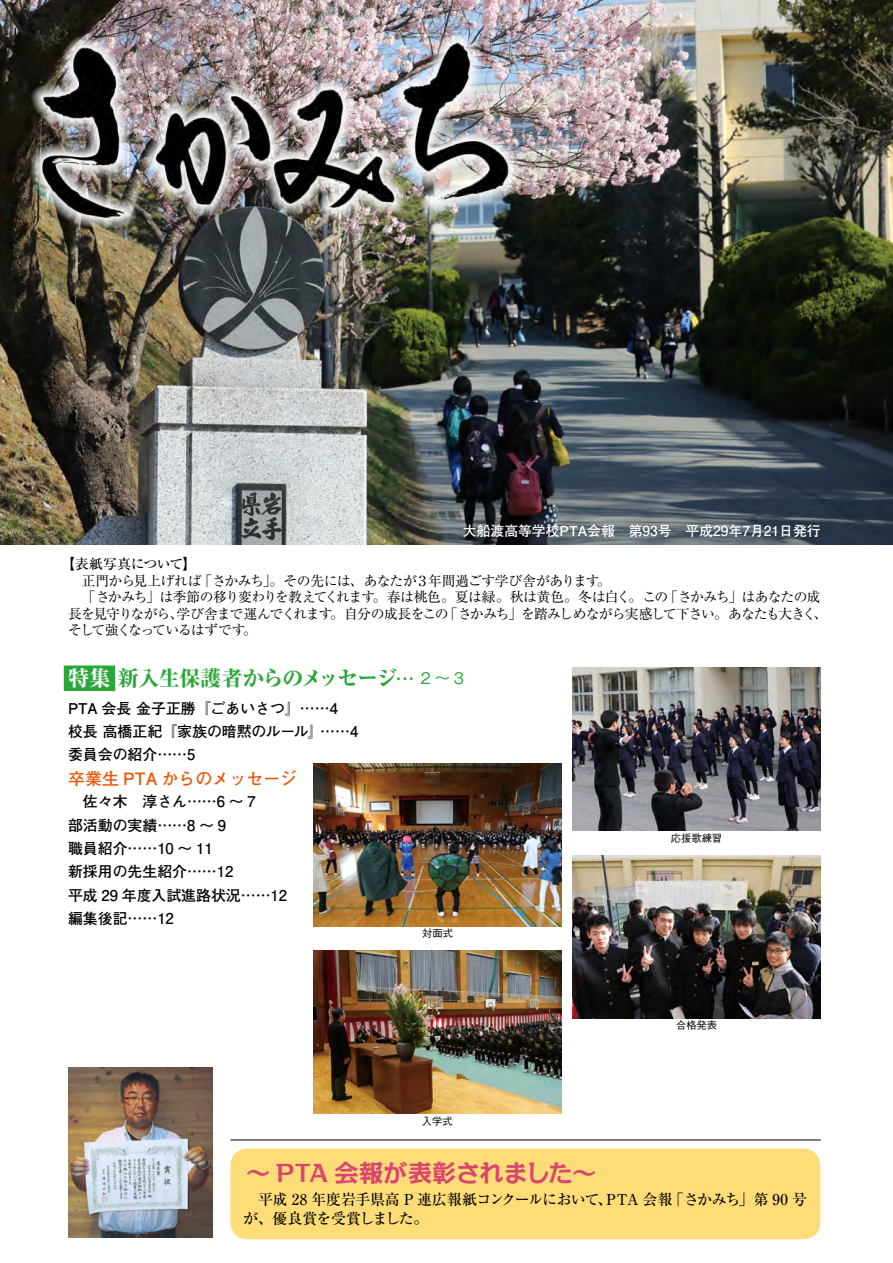
<style>
.page{position:relative;width:893px;height:1263px;background:#fff}
.page>*{position:absolute;margin:0;border:0;box-sizing:border-box;transform-origin:0 0}
.t1{font:700 24px "Kakumin Pro";letter-spacing:-.01em;color:#da456d}
.t2{font:800 21.3px "Ryumin Pro";letter-spacing:-.05em;color:#2aa738}
.t3{font:700 16.95px "Futo Go B101 Pro";color:#ea5504}
.t4{font:500 15px/19.5px "Ryumin Pro";letter-spacing:-.04em;color:#000}
.t5{font:700 14.85px/23.4px "Futo Go B101 Pro";color:#000}
.t6{font:13.8px "Ryumin Pro";letter-spacing:-.06em;color:#000}
.t7{font:13.8px "Ryumin Pro";letter-spacing:-.04em;color:#000}
.t8{font:700 13.8px "Futo Go B101 Pro";color:#fff}
.t9{font:500 13.8px "Ryumin Pro";letter-spacing:-.025em;color:#000}
.t10{font:500 10.2px "Gothic BBB Pro";color:#000}
.s1{color:#fff}
.s2{font-weight:500;font-size:19.2px}
.s3{font-family:"Gothic BBB Pr 6 N";font-weight:500;font-size:15.9px}
</style>
<div class="page">
<hr style="left:230px;top:1140px;width:591px;height:1px;background:#000">
<img style="left:0;top:0;width:893px;height:544px">
<div style="left:64px;top:665px;width:51px;height:26px;background:#2aa738"></div>
<img style="left:68px;top:1067px;width:144px;height:170px">
<div style="left:230px;top:1148px;width:590px;height:91px;background:#fedd78;border-radius:17px"></div>
<img style="left:31px;top:36px;width:491px;height:191px">
<img style="left:572px;top:668px;width:249px;height:162px">
<img style="left:572px;top:855px;width:249px;height:163px">
<img style="left:313px;top:763px;width:249px;height:163px">
<img style="left:313px;top:951px;width:248px;height:163px">
<p class="t8" style="left:463px;top:520px;width:359px">大船渡高等学校PTA会報　第93号　平成29年7月21日発行</p>
<p class="t9" style="left:61px;top:553px;width:137px">【表紙写真について】</p>
<p class="t7" style="left:82px;top:570px;width:531px">正門から見上げれば「さかみち」。その先には、あなたが３年間過ごす学び舎があります。</p>
<p class="t6" style="left:82px;top:586px;width:740px">「さかみち」は季節の移り変わりを教えてくれます。春は桃色。夏は緑。秋は黄色。冬は白く。この「さかみち」はあなたの成</p>
<p class="t6" style="left:68px;top:603px;width:761px">長を見守りながら、学び舎まで運んでくれます。自分の成長をこの「さかみち」を踏みしめながら実感して下さい。あなたも大きく、</p>
<p class="t6" style="left:68px;top:619px;width:190px">そして強くなっているはずです。</p>
<h2 class="t2" style="left:68px;top:662px;width:397px"><span class="s1">特集</span> 新入生保護者からのメッセージ<span class="s2">…</span> <span class="s3">2 〜 3</span></h2>
<p class="t5" style="left:68px;top:694px;width:292px">PTA 会長 金子正勝『ごあいさつ』……4<br>校長 高橋正紀『家族の暗黙のルール』……4委員会の紹介……5</p>
<p class="t3" style="left:68px;top:765px;width:231px">卒業生 PTA からのメッセージ</p>
<p class="t5" style="left:68px;top:788px;width:221px">　佐々木　淳さん……6 〜 7<br>部活動の実績……8 〜 9<br>職員紹介……10 〜 11<br>新採用の先生紹介……12<br>平成 29 年度入試進路状況……12編集後記……12</p>
<p class="t10" style="left:422px;top:925px;width:32px">対面式</p>
<p class="t10" style="left:422px;top:1113px;width:32px">入学式</p>
<p class="t10" style="left:671px;top:829px;width:53px">応援歌練習</p>
<p class="t10" style="left:676px;top:1017px;width:43px">合格発表</p>
<h1 class="t1" style="left:246px;top:1154px;width:351px">～ PTA 会報が表彰されました～</h1>
<p class="t4" style="left:243px;top:1188px;width:566px;text-indent:15px">平成 28 年度岩手県高 P 連広報紙コンクールにおいて、PTA 会報「さかみち」第 90 号が、優良賞を受賞しました。</p>
</div>
